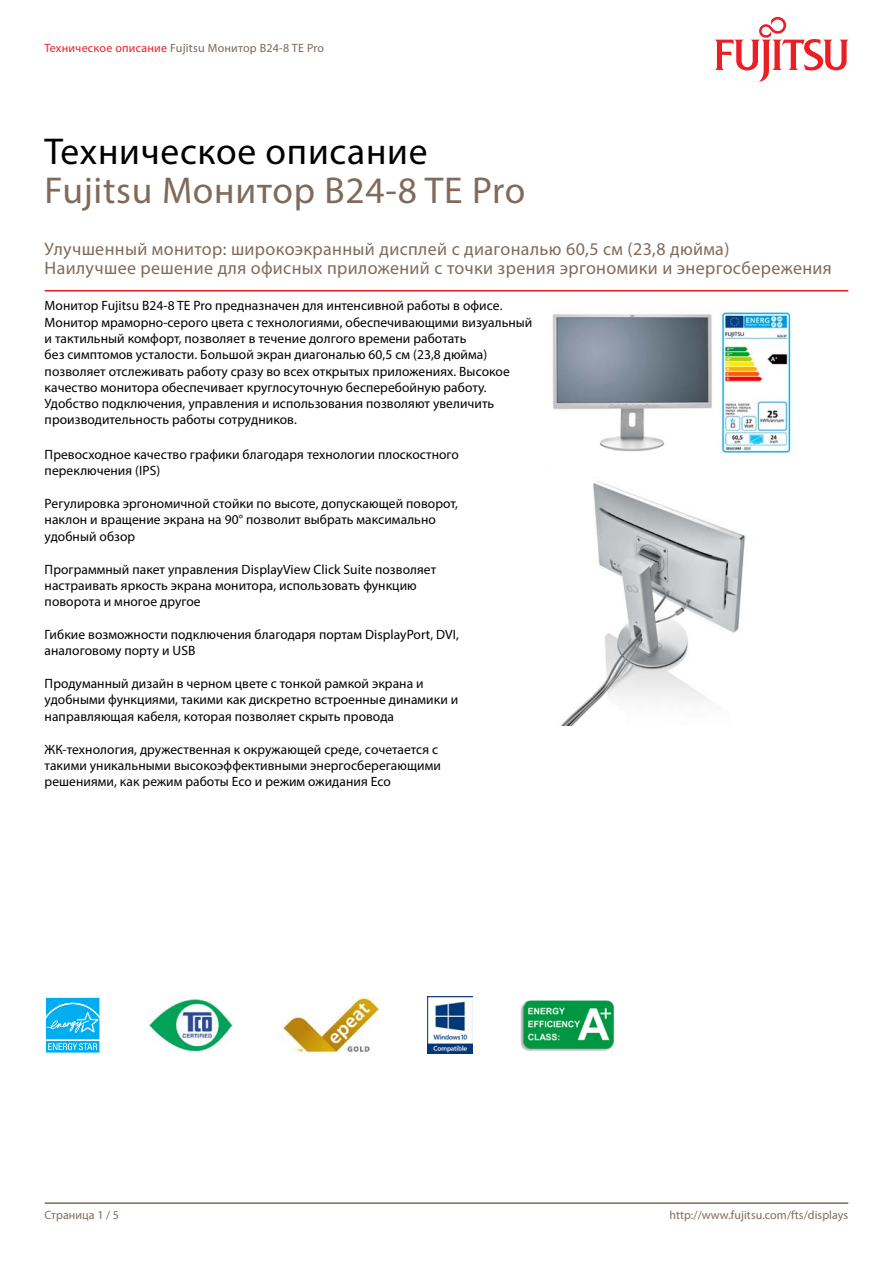
<style>
.page{position:relative;width:893px;height:1263px;background:#fff}
.page>*{position:absolute;margin:0;border:0;box-sizing:border-box;transform-origin:0 0}
.t1{font:37.5px "Myriad Pro";letter-spacing:.02em;color:#806b5b}
.t2{font:37.5px "Myriad Pro";letter-spacing:.02em;color:#000}
.t3{font:18px/19.5px "Myriad Pro";letter-spacing:.02em;color:#806b5b}
.t4{font:13.5px/16.4px "Myriad Pro";letter-spacing:.005em;color:#000}
.t5{font:12px "Myriad Pro";letter-spacing:.005em;color:#806b5b}
.t6{font:12px "Myriad Pro";letter-spacing:.02em;color:#79695e}
.s1{color:#ed1d24}
</style>
<div class="page">
<hr style="left:45px;top:1202px;width:803px;height:2px;background:#806b5b">
<hr style="left:45px;top:290px;width:803px;height:1px;background:#ed1d24">
<svg style="left:715px;top:17px;width:133px;height:65px"></svg>
<img style="left:552px;top:311px;width:242px;height:143px">
<img style="left:560px;top:481px;width:185px;height:245px">
<div style="left:45px;top:996px;width:56px;height:45px;background:#d4f1fc"></div>
<svg style="left:45px;top:998px;width:56px;height:55px"></svg>
<img style="left:147px;top:998px;width:86px;height:54px">
<img style="left:281px;top:996px;width:100px;height:58px">
<img style="left:427px;top:996px;width:46px;height:58px">
<img style="left:520px;top:1000px;width:95px;height:51px">
<p class="t6" style="left:45px;top:40px;width:281px"><span class="s1">Техническое описание</span> Fujitsu Монитор B24-8 TE Pro</p>
<h1 class="t2" style="left:45px;top:128px;width:384px">Техническое описание</h1>
<h1 class="t1" style="left:45px;top:167px;width:482px">Fujitsu Монитор B24-8 TE Pro</h1>
<h2 class="t3" style="left:45px;top:238px;width:789px">Улучшенный монитор: широкоэкранный дисплей с диагональю 60,5 см (23,8 дюйма)<br>Наилучшее решение для офисных приложений с точки зрения эргономики и энергосбережения</h2>
<p class="t4" style="left:45px;top:297px;width:489px">Монитор Fujitsu B24-8 TE Pro предназначен для интенсивной работы в офисе.<br>Монитор мраморно-серого цвета с технологиями, обеспечивающими визуальный и тактильный комфорт, позволяет в течение долгого времени работать<br>без симптомов усталости. Большой экран диагональю 60,5 см (23,8 дюйма) позволяет отслеживать работу сразу во всех открытых приложениях. Высокое качество монитора обеспечивает круглосуточную бесперебойную работу.<br>Удобство подключения, управления и использования позволяют увеличить производительность работы сотрудников.</p>
<p class="t4" style="left:45px;top:446px;width:416px">Превосходное качество графики благодаря технологии плоскостного переключения (IPS)</p>
<p class="t4" style="left:45px;top:495px;width:415px">Регулировка эргономичной стойки по высоте, допускающей поворот, наклон и вращение экрана на 90° позволит выбрать максимально удобный обзор</p>
<p class="t4" style="left:45px;top:561px;width:393px">Программный пакет управления DisplayView Click Suite позволяет настраивать яркость экрана монитора, использовать функцию поворота и многое другое</p>
<p class="t4" style="left:45px;top:626px;width:416px">Гибкие возможности подключения благодаря портам DisplayPort, DVI, аналоговому порту и USB</p>
<p class="t4" style="left:45px;top:675px;width:415px">Продуманный дизайн в черном цвете с тонкой рамкой экрана и удобными функциями, такими как дискретно встроенные динамики и направляющая кабеля, которая позволяет скрыть провода</p>
<p class="t4" style="left:45px;top:741px;width:398px">ЖК-технология, дружественная к окружающей среде, сочетается с такими уникальными высокоэффективными энергосберегающими решениями, как режим работы Eco и режим ожидания Eco</p>
<p class="t5" style="left:45px;top:1207px;width:76px">Страница 1 / 5</p>
<p class="t5" style="left:669px;top:1207px;width:181px">http://www.fujitsu.com/fts/displays</p>
</div>
